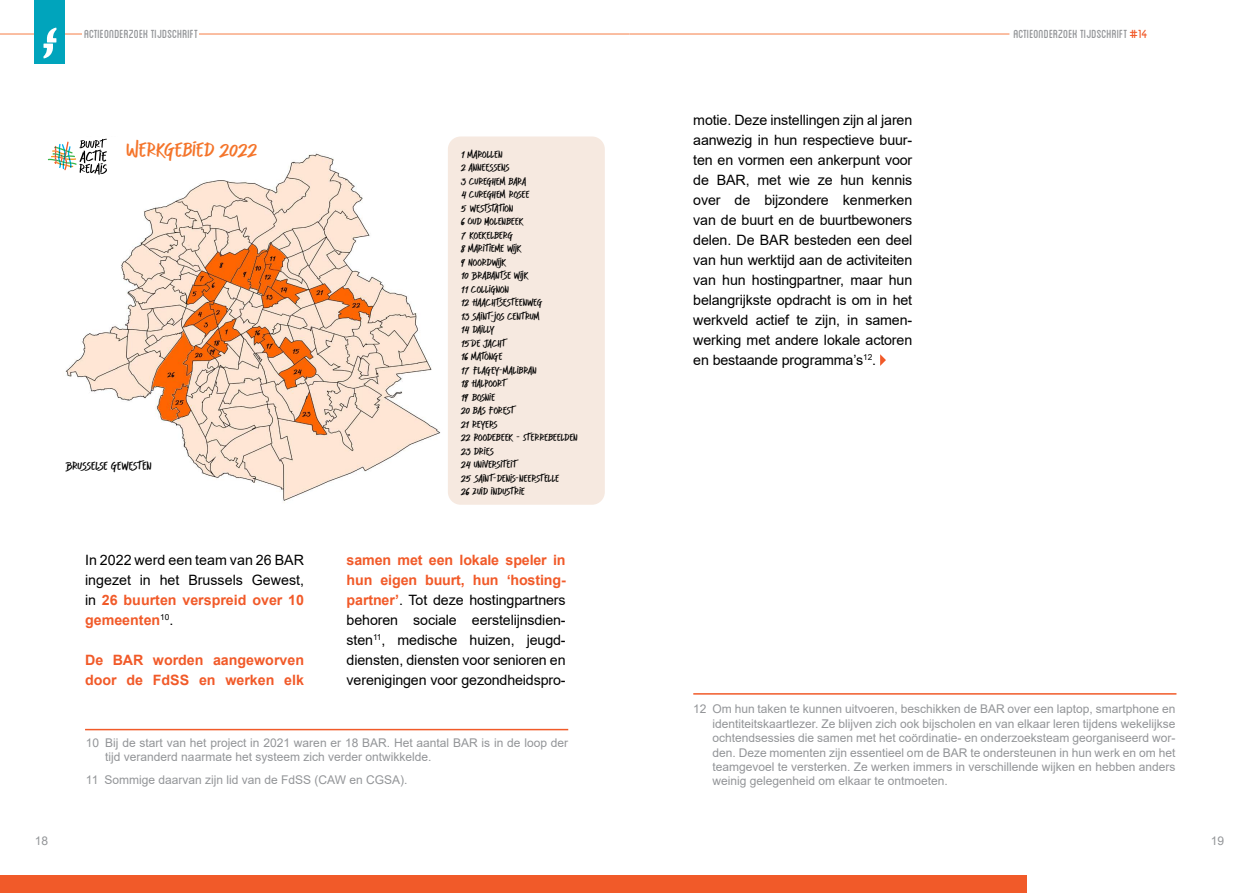
<style>
.page{position:relative;width:1259px;height:893px;background:#fff}
.page>*{position:absolute;margin:0;border:0;box-sizing:border-box;transform-origin:0 0}
.t1{font:21px "Clint Marker";color:#f4742a}
.t2{font:16.5px "Blanch Caps";color:#939598}
.t3{font:14.25px/20px "Arial";letter-spacing:-.01em;color:#000;text-align:justify}
.t4{font:700 14.25px/20px "Arial";color:#f15a29}
.t5{font:12px/14.4px "Arial";color:#939598;text-align:justify}
.t6{font:12px "Clint Marker";color:#000}
.t7{font:10.5px/13.5px "Clint Marker";color:#000}
.s1{color:#f15a29}
.s2{font-weight:700;color:#f15a29}
</style>
<div class="page">
<hr style="left:0;top:33px;width:629px;height:2px;background:#f9a984">
<div style="left:35px;top:0;width:30px;height:64px;background:#00a4bc"></div>
<div style="left:0;top:875px;width:629px;height:18px;background:#f15a29"></div>
<div style="left:629px;top:875px;width:398px;height:18px;background:#f15a29"></div>
<svg style="left:43px;top:28px;width:13px;height:30px"></svg>
<hr style="left:629px;top:33px;width:380px;height:2px;background:#f9a984">
<div style="left:82px;top:26px;width:117px;height:13px;background:#fff"></div>
<svg style="left:880px;top:354px;width:6px;height:12px"></svg>
<img style="left:47px;top:153px;width:394px;height:350px">
<hr style="left:693px;top:693px;width:483px;height:2px;background:#f15a29">
<hr style="left:85px;top:729px;width:483px;height:1px;background:#f15a29">
<div style="left:53px;top:137px;width:209px;height:38px;background:#fff"></div>
<svg style="left:48px;top:139px;width:59px;height:36px"></svg>
<div style="left:65px;top:460px;width:115px;height:29px;background:#fff"></div>
<div style="left:448px;top:136px;width:157px;height:369px;background:#f6e9e0;border-radius:13px"></div>
<p class="t2" style="left:84px;top:26px;width:116px">Actieonderzoek tijdschrift</p>
<p class="t2" style="left:1013px;top:26px;width:136px">Actieonderzoek tijdschrift <span class="s1">#14</span></p>
<h1 class="t1" style="left:126px;top:139px;width:133px">Werkgebied 2022</h1>
<p class="t6" style="left:65px;top:460px;width:88px">Brusselse gewesten</p>
<p class="t3" style="left:85px;top:550px;width:220px">In 2022 werd een team van 26 BAR ingezet in het Brussels Gewest, in <span class="s2">26 buurten verspreid over 10 gemeenten</span><sup>10</sup>.</p>
<p class="t4" style="left:85px;top:650px;width:220px">De BAR worden aangeworven door de FdSS en werken elk</p>
<p class="t7" style="left:461px;top:147px;width:118px">1 marollen<br>2 anneessens<br>3 cureghem bara<br>4 cureghem rosee<br>5 weststation<br>6 Oud Molenbeek<br>7 koekelberg<br>8 maritieme wijk<br>9 Noordwijk<br>10 Brabantse wijk<br>11 collignon<br>12 Haachtsesteenweg<br>13 saint-jos centrum<br>14 dailly<br>15De Jacht<br>16 matonge<br>17 flagey-malibran<br>18 Halpoort<br>19 bosnie<br>20 bas forest<br>21 reyers<br>22 Roodebeek - Sterrebeelden<br>23 dries<br>24 universiteit<br>25 saint-denis-neerstelle<br>26 zuid industrie</p>
<p class="t3" style="left:347px;top:550px;width:221px"><span class="s2">samen met een lokale speler in hun eigen buurt, hun ‘hosting&shy;partner’</span>. Tot deze hostingpartners behoren sociale eerstelijnsdien&shy;sten<sup>11</sup>, medische huizen, jeugd&shy;diensten, diensten voor senioren en verenigingen voor gezondheidspro-</p>
<p class="t5" style="left:105px;top:735px;width:464px;text-indent:-19px">10 Bij de start van het project in 2021 waren er 18 BAR. Het aantal BAR is in de loop der tijd veranderd naarmate het systeem zich verder ontwikkelde.</p>
<p class="t5" style="left:86px;top:773px;width:323px">11 Sommige daarvan zijn lid van de FdSS (CAW en CGSA).</p>
<p class="t3" style="left:693px;top:110px;width:220px">motie. Deze instellingen zijn al jaren aanwezig in hun respectieve buur&shy;ten en vormen een ankerpunt voor de BAR, met wie ze hun kennis over de bijzondere kenmerken van de buurt en de buurtbewoners delen. De BAR besteden een deel van hun werktijd aan de activiteiten van hun hostingpartner, maar hun belangrijkste opdracht is om in het werkveld actief te zijn, in samen&shy;werking met andere lokale actoren en bestaande programma’s<sup>12</sup>.</p>
<p class="t5" style="left:712px;top:702px;width:464px;text-indent:-19px">12 Om hun taken te kunnen uitvoeren, beschikken de BAR over een laptop, smartphone en identiteitskaartlezer. Ze blijven zich ook bijscholen en van elkaar leren tijdens wekelijkse ochtendsessies die samen met het coördinatie- en onderzoeksteam georganiseerd wor&shy;den. Deze momenten zijn essentieel om de BAR te ondersteunen in hun werk en om het teamgevoel te versterken. Ze werken immers in verschillende wijken en hebben anders weinig gelegenheid om elkaar te ontmoeten.</p>
<p class="t5" style="left:35px;top:833px;width:15px">18</p>
<p class="t5" style="left:1211px;top:833px;width:15px">19</p>
</div>
